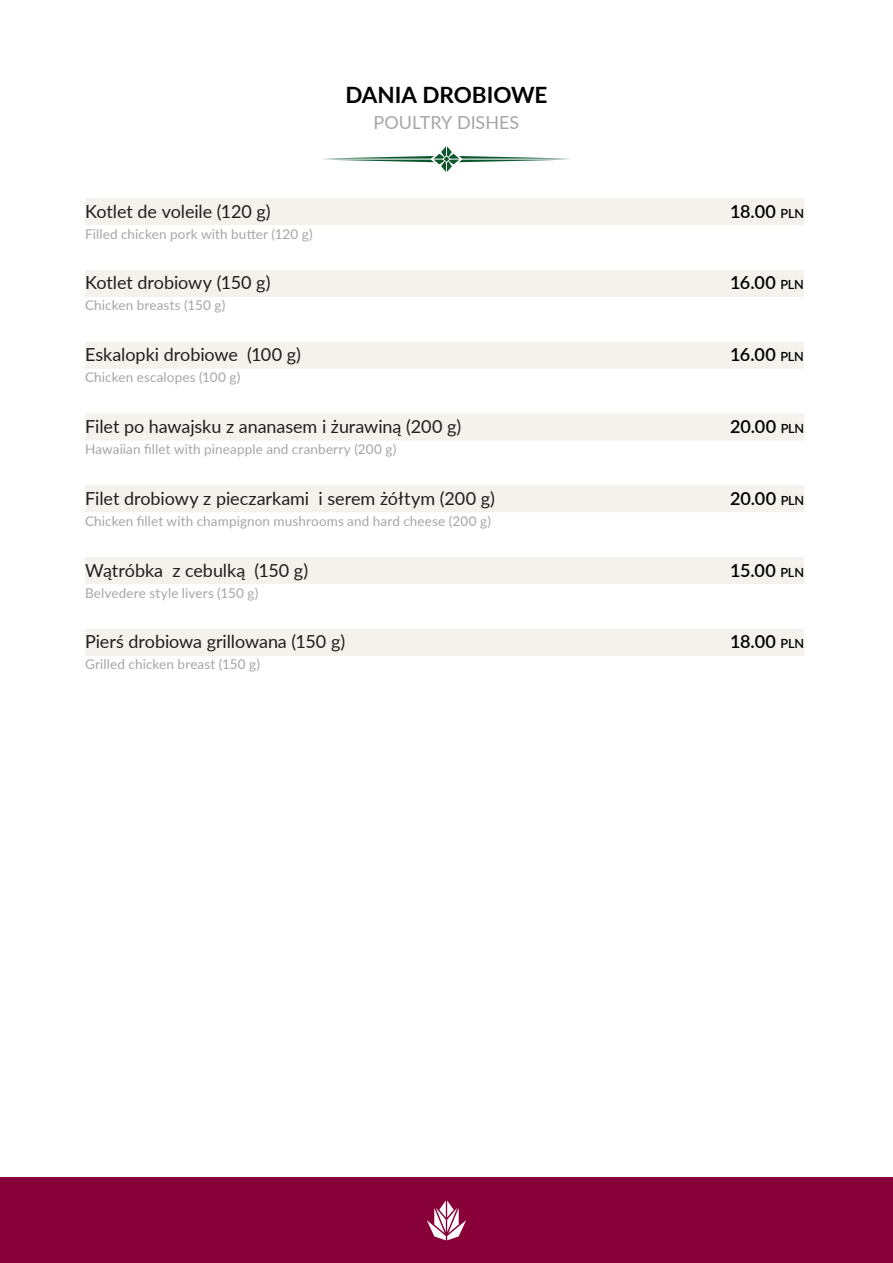
<style>
.page{position:relative;width:893px;height:1263px;background:#fff}
.page>*{position:absolute;margin:0;border:0;box-sizing:border-box;transform-origin:0 0}
.nagłówki{font:700 22.5px "Lato";color:#000}
.tekst_zwykly_pl{font:18px "Lato";letter-spacing:-.005em;color:#231f20}
.tekst_zwykly_pl-2{font:600 18px "Lato";letter-spacing:.025em;color:#000}
.nagłówki_angielskie{font:18px "Lato";color:#a6a6a6}
.tekst_angielski{font:13.5px "Lato";letter-spacing:.01em;color:#a6a6a6}
.s1{font-size:12.6px}
.s2{font-style:inherit}
</style>
<div class="page">
<div style="left:0;top:1178px;width:893px;height:85px;background:#890139"></div>
<svg style="left:427px;top:1200px;width:39px;height:40px"></svg>
<div style="left:85px;top:198px;width:719px;height:27px;background:#f5f2ed"></div>
<div style="left:85px;top:270px;width:719px;height:27px;background:#f5f2ed"></div>
<div style="left:85px;top:342px;width:719px;height:27px;background:#f5f2ed"></div>
<div style="left:85px;top:413px;width:719px;height:27px;background:#f5f2ed"></div>
<div style="left:85px;top:485px;width:719px;height:27px;background:#f5f2ed"></div>
<div style="left:85px;top:557px;width:719px;height:27px;background:#f5f2ed"></div>
<div style="left:85px;top:629px;width:719px;height:27px;background:#f5f2ed"></div>
<svg style="left:323px;top:146px;width:247px;height:26px"></svg>
<p class="nagłówki" style="left:345px;top:78px;width:204px">DANIA DROBIOWE</p>
<p class="nagłówki_angielskie" style="left:374px;top:109px;width:147px">POULTRY DISHES</p>
<p class="tekst_zwykly_pl" style="left:85px;top:198px;width:187px">Kotlet de voleile (120 g)</p>
<p class="tekst_zwykly_pl-2" style="left:730px;top:198px;width:76px">18.00 <span class="s1">PLN</span></p>
<p class="tekst_angielski" style="left:85px;top:224px;width:229px">Filled chicken pork with butter (120 g)</p>
<p class="tekst_zwykly_pl" style="left:85px;top:270px;width:187px">Kotlet drobiowy (150 g)</p>
<p class="tekst_zwykly_pl-2" style="left:730px;top:270px;width:75px"><span class="s2">16</span>.00 <span class="s1">PLN</span></p>
<p class="tekst_angielski" style="left:85px;top:296px;width:142px">Chicken breasts (150 g)</p>
<p class="tekst_zwykly_pl" style="left:85px;top:342px;width:217px">Eskalopki drobiowe (100 g)</p>
<p class="tekst_zwykly_pl-2" style="left:730px;top:342px;width:75px">16.00 <span class="s1">PLN</span></p>
<p class="tekst_angielski" style="left:85px;top:368px;width:157px">Chicken escalopes (100 g)</p>
<p class="tekst_zwykly_pl" style="left:85px;top:414px;width:378px">Filet po hawajsku z ananasem i żurawiną (200 g)</p>
<p class="tekst_zwykly_pl-2" style="left:730px;top:413px;width:76px">20.00 <span class="s1">PLN</span></p>
<p class="tekst_angielski" style="left:85px;top:439px;width:313px">Hawaiian fillet with pineapple and cranberry (200 g)</p>
<p class="tekst_zwykly_pl" style="left:85px;top:485px;width:412px">Filet drobiowy z pieczarkami i serem żółtym (200 g)</p>
<p class="tekst_zwykly_pl-2" style="left:730px;top:485px;width:76px">20.00 <span class="s1">PLN</span></p>
<p class="tekst_angielski" style="left:85px;top:511px;width:407px">Chicken fillet with champignon mushrooms and hard cheese (200 g)</p>
<p class="tekst_zwykly_pl" style="left:85px;top:557px;width:225px">Wątróbka z cebulką (150 g)</p>
<p class="tekst_zwykly_pl-2" style="left:730px;top:557px;width:75px">15.00 <span class="s1">PLN</span></p>
<p class="tekst_angielski" style="left:85px;top:583px;width:175px">Belvedere style livers (150 g)</p>
<p class="tekst_zwykly_pl" style="left:85px;top:629px;width:262px">Pierś drobiowa grillowana (150 g)</p>
<p class="tekst_zwykly_pl-2" style="left:730px;top:629px;width:76px">18.00 <span class="s1">PLN</span></p>
<p class="tekst_angielski" style="left:85px;top:655px;width:176px">Grilled chicken breast (150 g)</p>
</div>
